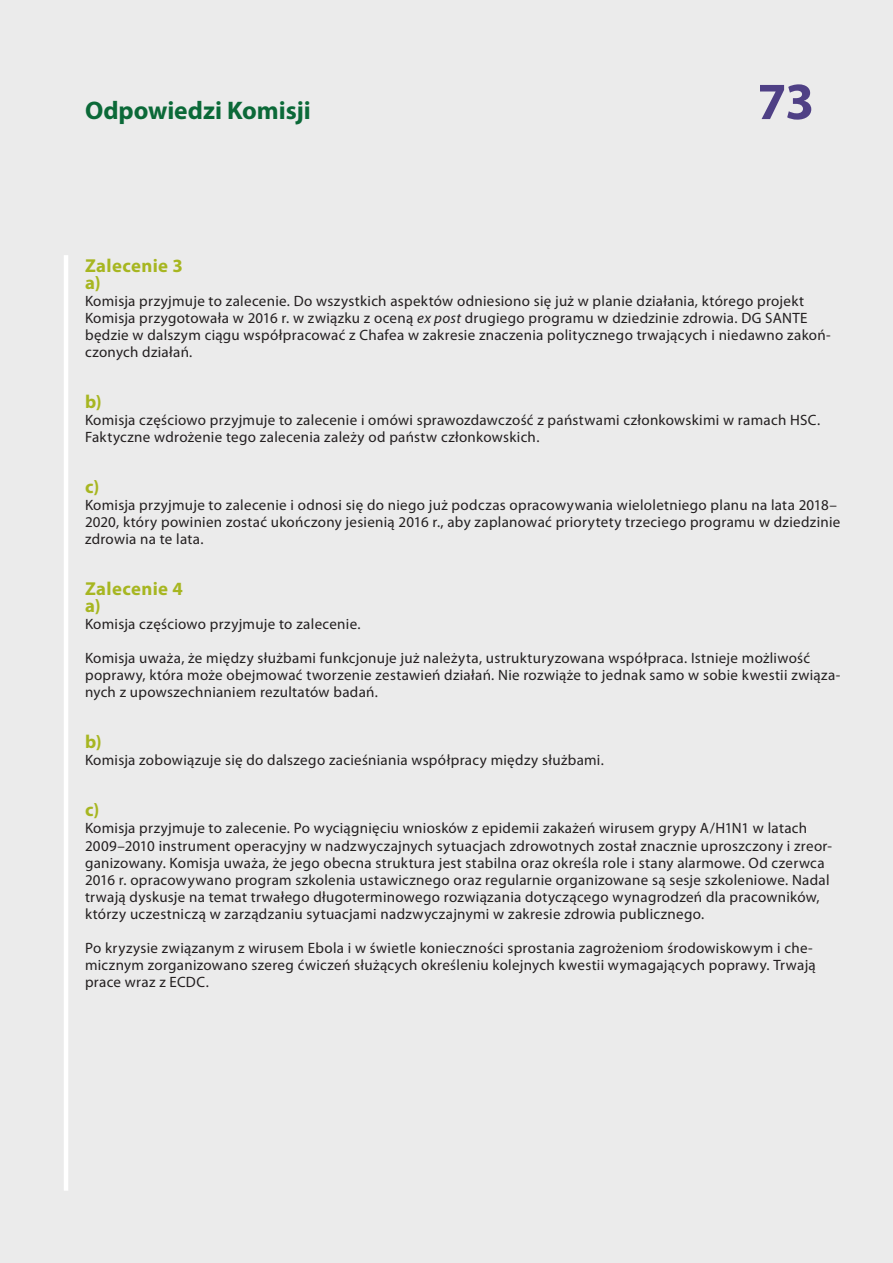
<style>
.page{position:relative;width:893px;height:1263px;background:#ebebeb}
.page>*{position:absolute;margin:0;border:0;box-sizing:border-box;transform-origin:0 0}
.t1{font:700 52.5px "Myriad Pro";color:#4f4085}
.t2{font:700 25.5px "Myriad Pro";letter-spacing:-.005em;color:#0b6938}
.K_03_-_REP_CHIFFRE{font:700 18.75px/17px "Myriad Pro";letter-spacing:.02em;color:#a7b621}
.K_04_-_REP_TEXTE_COU{font:15px/17px "Myriad Pro";letter-spacing:.02em;color:#231f20}
.s1{font-style:italic}
</style>
<div class="page">
<hr style="left:64px;top:255px;width:4px;height:936px;background:#fff">
<h2 class="t2" style="left:85px;top:96px;width:227px">Odpowiedzi Komisji</h2>
<h1 class="t1" style="left:757px;top:72px;width:58px">73</h1>
<p class="K_03_-_REP_CHIFFRE" style="left:85px;top:258px;width:100px">Zalecenie 3 a)</p>
<p class="K_04_-_REP_TEXTE_COU" style="left:85px;top:293px;width:747px">Komisja przyjmuje to zalecenie. Do wszystkich aspektów odniesiono się już w planie działania, którego projekt Komisja przygotowała w 2016 r. w związku z oceną <span class="s1">ex post</span> drugiego programu w dziedzinie zdrowia. DG SANTE będzie w dalszym ciągu współpracować z Chafea w zakresie znaczenia politycznego trwających i niedawno zakoń&shy;czonych działań.</p>
<p class="K_03_-_REP_CHIFFRE" style="left:85px;top:394px;width:18px">b)</p>
<p class="K_04_-_REP_TEXTE_COU" style="left:85px;top:412px;width:737px">Komisja częściowo przyjmuje to zalecenie i omówi sprawozdawczość z państwami członkowskimi w ramach HSC.<br>Faktyczne wdrożenie tego zalecenia zależy od państw członkowskich.</p>
<p class="K_03_-_REP_CHIFFRE" style="left:85px;top:479px;width:16px">c)</p>
<p class="K_04_-_REP_TEXTE_COU" style="left:85px;top:497px;width:757px">Komisja przyjmuje to zalecenie i odnosi się do niego już podczas opracowywania wieloletniego planu na lata 2018–<br>2020, który powinien zostać ukończony jesienią 2016 r., aby zaplanować priorytety trzeciego programu w dziedzinie zdrowia na te lata.</p>
<p class="K_03_-_REP_CHIFFRE" style="left:85px;top:581px;width:100px">Zalecenie 4 a)</p>
<p class="K_04_-_REP_TEXTE_COU" style="left:85px;top:616px;width:277px">Komisja częściowo przyjmuje to zalecenie.</p>
<p class="K_04_-_REP_TEXTE_COU" style="left:85px;top:650px;width:757px">Komisja uważa, że między służbami funkcjonuje już należyta, ustrukturyzowana współpraca. Istnieje możliwość poprawy, która może obejmować tworzenie zestawień działań. Nie rozwiąże to jednak samo w sobie kwestii związa&shy;nych z upowszechnianiem rezultatów badań.</p>
<p class="K_03_-_REP_CHIFFRE" style="left:85px;top:734px;width:18px">b)</p>
<p class="K_04_-_REP_TEXTE_COU" style="left:85px;top:752px;width:520px">Komisja zobowiązuje się do dalszego zacieśniania współpracy między służbami.</p>
<p class="K_03_-_REP_CHIFFRE" style="left:85px;top:802px;width:16px">c)</p>
<p class="K_04_-_REP_TEXTE_COU" style="left:85px;top:820px;width:748px">Komisja przyjmuje to zalecenie. Po wyciągnięciu wniosków z epidemii zakażeń wirusem grypy A/H1N1 w latach 2009–2010 instrument operacyjny w nadzwyczajnych sytuacjach zdrowotnych został znacznie uproszczony i zreor&shy;ganizowany. Komisja uważa, że jego obecna struktura jest stabilna oraz określa role i stany alarmowe. Od czerwca 2016 r. opracowywano program szkolenia ustawicznego oraz regularnie organizowane są sesje szkoleniowe. Nadal trwają dyskusje na temat trwałego długoterminowego rozwiązania dotyczącego wynagrodzeń dla pracowników, którzy uczestniczą w zarządzaniu sytuacjami nadzwyczajnymi w zakresie zdrowia publicznego.</p>
<p class="K_04_-_REP_TEXTE_COU" style="left:85px;top:939px;width:732px">Po kryzysie związanym z wirusem Ebola i w świetle konieczności sprostania zagrożeniom środowiskowym i che&shy;micznym zorganizowano szereg ćwiczeń służących określeniu kolejnych kwestii wymagających poprawy. Trwają prace wraz z ECDC.</p>
</div>
